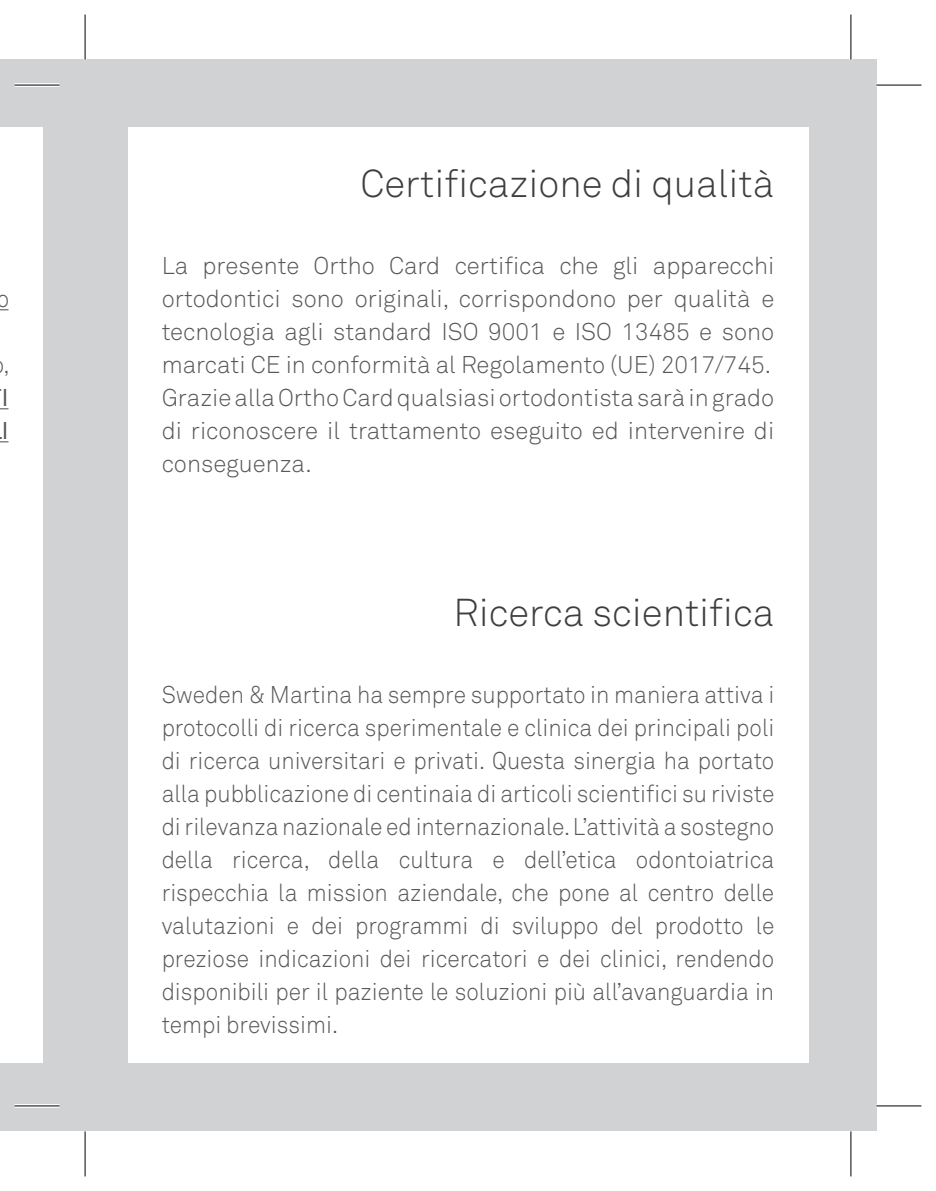
<style>
.page{position:relative;width:936px;height:1191px;background:#fff}
.page>*{position:absolute;margin:0;border:0;box-sizing:border-box;transform-origin:0 0}
.t1{font:38.4px "Akkurat Light Pro";color:#3e3e3f}
.t2{font:24px/33px "Akkurat Light Pro";color:#57585a;text-align:justify;scale:.95 1}
.t3{font:24px/33px "Akkurat Light Pro";color:#57585a}
.t4{font:24px/33px "Akkurat Pro";color:#57585a;scale:.95 1}
</style>
<div class="page">
<div style="left:85px;top:60px;width:791px;height:1071px;background:#d1d2d4"></div>
<div style="left:0;top:60px;width:85px;height:1071px;background:#d1d2d4"></div>
<div style="left:128px;top:128px;width:680px;height:935px;background:#fff"></div>
<div style="left:0;top:128px;width:43px;height:935px;background:#fff"></div>
<svg style="left:15px;top:83px;width:45px;height:4px"></svg>
<svg style="left:876px;top:83px;width:45px;height:4px"></svg>
<hr style="left:15px;top:1104px;width:45px;height:3px;background:#fff">
<svg style="left:83px;top:15px;width:4px;height:45px"></svg>
<svg style="left:84px;top:1131px;width:1px;height:45px"></svg>
<hr style="left:15px;top:85px;width:45px;height:1px;background:#000">
<hr style="left:876px;top:85px;width:45px;height:1px;background:#000">
<hr style="left:15px;top:1105px;width:45px;height:1px;background:#000">
<hr style="left:876px;top:1105px;width:45px;height:1px;background:#000">
<hr style="left:85px;top:15px;width:1px;height:45px;background:#000">
<hr style="left:85px;top:1131px;width:1px;height:45px;background:#000">
<hr style="left:850px;top:15px;width:1px;height:45px;background:#000">
<hr style="left:850px;top:1131px;width:1px;height:45px;background:#000">
<p class="t2" style="left:-4px;top:282px;width:15px">o</p>
<p class="t2" style="left:3px;top:348px;width:8px">,</p>
<p class="t4" style="left:2px;top:382px;width:9px">I<br>I</p>
<h1 class="t1" style="left:360px;top:161px;width:415px">Certificazione di qualità</h1>
<p class="t3" style="left:162px;top:249px;width:614px">La presente Ortho Card certifica che gli apparecchi ortodontici sono originali, corrispondono per qualità e tecnologia agli standard ISO 9001 e ISO 13485 e sono marcati CE in conformità al Regolamento (UE) 2017/745.<br>Grazie alla Ortho Card qualsiasi ortodontista sarà in grado di riconoscere il trattamento eseguito ed intervenire di conseguenza.</p>
<h1 class="t1" style="left:453px;top:589px;width:322px">Ricerca scientifica</h1>
<p class="t2" style="left:162px;top:678px;width:646px">Sweden &amp; Martina ha sempre supportato in maniera attiva i protocolli di ricerca sperimentale e clinica dei principali poli di ricerca universitari e privati. Questa sinergia ha portato alla pubblicazione di centinaia di articoli scientifici su riviste di rilevanza nazionale ed internazionale. L’attività a sostegno della ricerca, della cultura e dell’etica odontoiatrica rispecchia la mission aziendale, che pone al centro delle valutazioni e dei programmi di sviluppo del prodotto le preziose indicazioni dei ricercatori e dei clinici, rendendo disponibili per il paziente le soluzioni più all’avanguardia in tempi brevissimi.</p>
</div>
